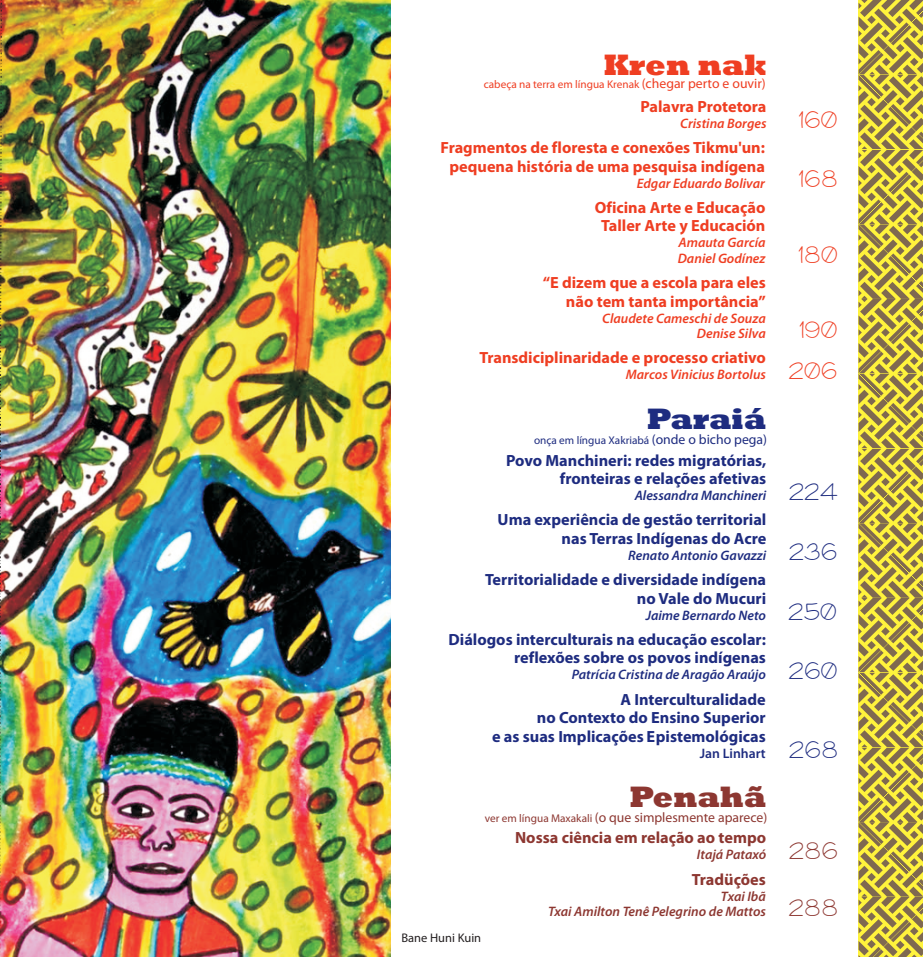
<style>
.page{position:relative;width:923px;height:957px;background:#fff}
.page>*{position:absolute;margin:0;border:0;box-sizing:border-box;transform-origin:0 0}
.t1{font:800 30px "Rockwell";color:#ef3e22}
.t2{font:800 30px "Rockwell";color:#8d3731}
.t3{font:800 30px "Rockwell";color:#1e2c80}
.t4{font:22.5px/41px "Bookworm";color:#ef3e22;text-align:center}
.t5{font:22.5px "Bookworm";color:#1e2c80}
.t6{font:22.5px "Bookworm";color:#8d3731}
.t7{font:700 16.25px/18.5px "Myriad Pro";color:#1e2c80;text-align:right}
.t8{font:700 16.25px/18.5px "Myriad Pro";color:#ef3e22;text-align:center}
.t9{font:700 16.25px "Myriad Pro";color:#8d3731}
.t10{font:italic 600 13.75px/15.4px "Myriad Pro";color:#ef3e22}
.t11{font:italic 600 13.75px "Myriad Pro";color:#1e2c80}
.t12{font:italic 600 13.75px/15.4px "Myriad Pro";color:#8d3731;text-align:right}
.t13{font:13.75px "Myriad Pro";color:#8d3731}
.t14{font:600 13.75px "Myriad Pro";color:#1e2c80}
.t15{font:12.5px "Myriad Pro";color:#231f20}
.t16{font:11.25px "Myriad Pro";color:#ef3e22}
.t17{font:11.25px "Myriad Pro";color:#1e2c80}
.s1{font-size:13.75px}
.s2{font-size:11.25px}
</style>
<div class="page">
<img style="left:2px;top:0;width:389px;height:957px">
<img style="left:0;top:0;width:2px;height:957px">
<svg style="left:858px;top:0;width:65px;height:957px;background:#c1b045"></svg>
<h1 class="t1" style="left:603px;top:54px;width:165px">Kren nak</h1>
<p class="t8" style="left:640px;top:99px;width:128px">Palavra Protetora</p>
<p class="t10" style="left:680px;top:117px;width:88px">Cristina Borges</p>
<p class="t8" style="left:440px;top:140px;width:326px">Fragmentos de floresta e conexões Tikmu'un: pequena história de uma pesquisa indígena</p>
<p class="t10" style="left:636px;top:176px;width:130px">Edgar Eduardo Bolivar</p>
<p class="t8" style="left:594px;top:200px;width:172px">Oficina Arte e Educação<br>Taller Arte y Educación</p>
<p class="t10" style="left:677px;top:236px;width:89px">Amauta García<br>Daniel Godínez</p>
<p class="t8" style="left:542px;top:275px;width:225px;text-align:right">“E dizem que a escola para eles não tem tanta importância”</p>
<p class="t10" style="left:602px;top:312px;width:165px;text-align:right">Claudete Cameschi de Souza<br>Denise Silva</p>
<p class="t8" style="left:479px;top:350px;width:288px">Transdiciplinaridade e processo criativo</p>
<p class="t10" style="left:626px;top:368px;width:142px">Marcos Vinicius Bortolus</p>
<p class="t16" style="left:484px;top:80px;width:283px">cabeça na terra em língua Krenak <span class="s1">(chegar perto e ouvir)</span></p>
<h1 class="t3" style="left:646px;top:408px;width:121px">Paraiá</h1>
<p class="t17" style="left:534px;top:435px;width:235px">onça em língua Xakriabá <span class="s1">(onde o bicho pega)</span></p>
<p class="t7" style="left:506px;top:452px;width:261px">Povo Manchineri: redes migratórias, fronteiras e relações afetivas</p>
<p class="t11" style="left:634px;top:490px;width:133px">Alessandra Manchineri</p>
<p class="t7" style="left:497px;top:512px;width:270px">Uma experiência de gestão territorial nas Terras Indígenas do Acre</p>
<p class="t11" style="left:628px;top:549px;width:140px">Renato Antonio Gavazzi</p>
<p class="t7" style="left:485px;top:572px;width:282px">Territorialidade e diversidade indígena no Vale do Mucuri</p>
<p class="t11" style="left:645px;top:609px;width:122px">Jaime Bernardo Neto</p>
<p class="t7" style="left:448px;top:631px;width:319px">Diálogos interculturais na educação escolar: reflexões sobre os povos indígenas</p>
<p class="t11" style="left:571px;top:669px;width:196px">Patrícia Cristina de Aragão Araújo</p>
<p class="t7" style="left:492px;top:691px;width:275px">A Interculturalidade<br>no Contexto do Ensino Superior<br>e as suas Implicações Epistemológicas</p>
<p class="t14" style="left:699px;top:747px;width:68px">Jan Linhart</p>
<h1 class="t2" style="left:629px;top:785px;width:138px">Penahã</h1>
<p class="t13" style="left:485px;top:812px;width:284px"><span class="s2">ver em língua Maxakali</span> (o que simplesmente aparece)</p>
<p class="t15" style="left:401px;top:932px;width:81px">Bane Huni Kuin</p>
<p class="t9" style="left:515px;top:831px;width:252px">Nossa ciência em relação ao tempo</p>
<p class="t12" style="left:697px;top:848px;width:71px">Itajá Pataxó</p>
<p class="t9" style="left:692px;top:872px;width:75px">Tradüções</p>
<p class="t12" style="left:548px;top:889px;width:219px">Txai Ibã<br>Txai Amilton Tenê Pelegrino de Mattos</p>
<h2 class="t4" style="left:798px;top:102px;width:41px">160</h2>
<h2 class="t4" style="left:798px;top:161px;width:41px">168</h2>
<h2 class="t4" style="left:798px;top:237px;width:41px">180</h2>
<h2 class="t4" style="left:788px;top:312px;width:51px">190<br>206</h2>
<h2 class="t5" style="left:788px;top:483px;width:51px">224</h2>
<h2 class="t5" style="left:788px;top:543px;width:50px">236</h2>
<h2 class="t5" style="left:788px;top:603px;width:50px">250</h2>
<h2 class="t5" style="left:788px;top:662px;width:50px">260</h2>
<h2 class="t5" style="left:788px;top:741px;width:51px">268</h2>
<h2 class="t6" style="left:788px;top:842px;width:51px">286</h2>
<h2 class="t6" style="left:788px;top:899px;width:52px">288</h2>
</div>
